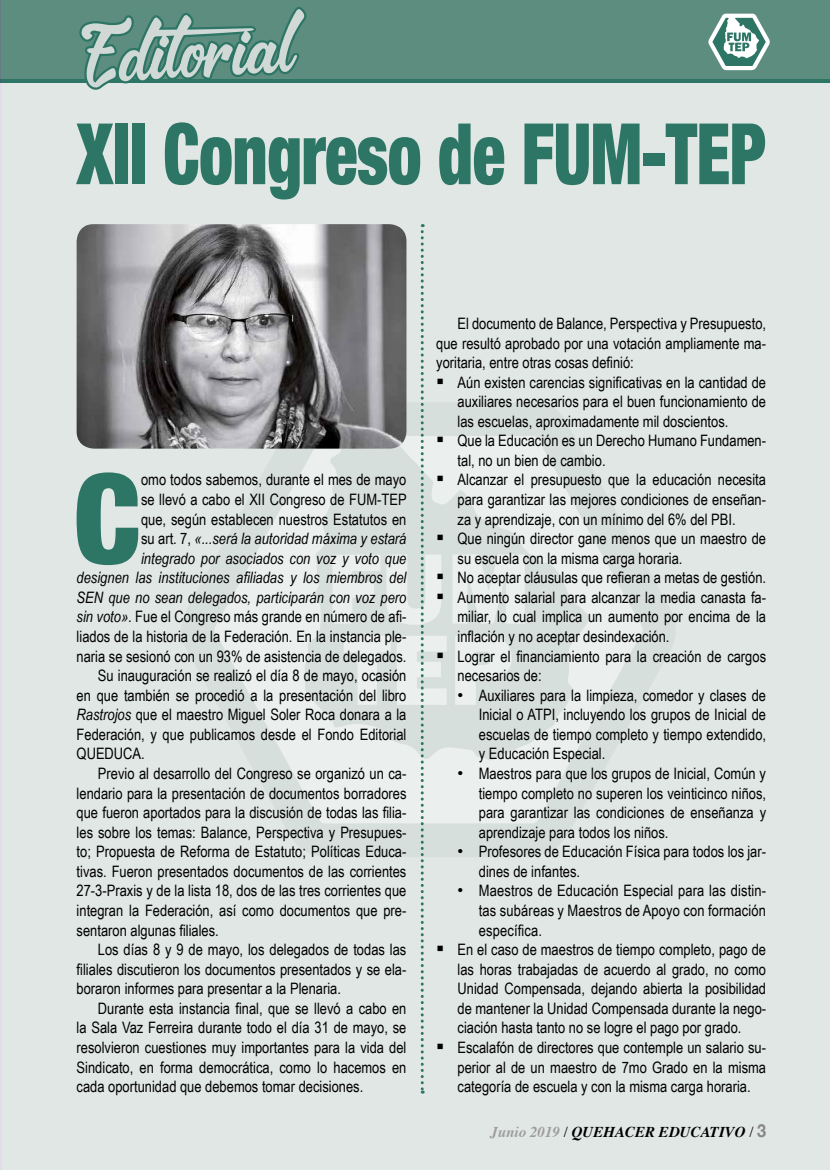
<style>
.page{position:relative;width:830px;height:1170px;background:#fff}
.page>*{position:absolute;margin:0;border:0;box-sizing:border-box;transform-origin:0 0}
.t1{font:900 condensed 125.25px "Helvetica Neue";color:#2d7666}
.t2{font:900 condensed 84.75px "Helvetica Neue";letter-spacing:-.01em;color:#2d7666;scale:.8 1}
.t3{font:15.75px/19.5px "Arial Narrow";color:#000;text-align:justify}
.t4{font:italic 15.75px "Arial Narrow";color:#000}
.t5{font:italic 700 15px "Times";color:#000}
.s1{font-style:normal}
.s2{font-style:italic}
.s3{font-family:"Arial";font-size:16.5px}
.s4{color:#9d9d9c}
.s5{font-weight:400;font-style:normal}
.s6{font-family:"Helvetica Neue";font-style:normal;font-size:18px;color:#878787}
</style>
<div class="page">
<div style="left:0;top:0;width:829px;height:1169px;background:#e1e7e5"></div>
<hr style="left:0;top:0;width:2px;height:1169px;background:#e5dbee">
<div style="left:0;top:33px;width:829px;height:50px;background:#2d7666"></div>
<div style="left:0;top:0;width:829px;height:79px;background:#5d8d7f"></div>
<svg style="left:708px;top:13px;width:62px;height:58px"></svg>
<svg style="left:79px;top:7px;width:228px;height:83px"></svg>
<img style="left:77px;top:224px;width:255px;height:224px">
<svg style="left:332px;top:224px;width:93px;height:869px"></svg>
<h2 class="t2" style="left:77px;top:84px;width:863px">XII Congreso de FUM-TEP</h2>
<h1 class="t1" style="left:74px;top:416px;width:69px">C</h1>
<p class="t3" style="left:141px;top:469px;width:267px">omo todos sabemos, durante el mes de mayo</p>
<p class="t3" style="left:141px;top:489px;width:267px">se llevó a cabo el XII Congreso de FUM-TEP</p>
<p class="t3" style="left:141px;top:508px;width:267px">que, según establecen nuestros Estatutos en</p>
<p class="t4" style="left:141px;top:527px;width:267px"><span class="s1">su art. 7,</span> «...será la autoridad máxima y estará</p>
<p class="t4" style="left:141px;top:547px;width:267px">integrado por asociados con voz y voto que</p>
<p class="t4" style="left:77px;top:566px;width:331px">designen las instituciones afiliadas y los miembros del</p>
<p class="t4" style="left:77px;top:586px;width:331px">SEN que no sean delegados, participarán con voz pero</p>
<p class="t3" style="left:77px;top:606px;width:331px"><span class="s2">sin voto»</span>. Fue el Congreso más grande en número de afi-</p>
<p class="t3" style="left:77px;top:626px;width:331px">liados de la historia de la Federación. En la instancia ple-</p>
<p class="t3" style="left:77px;top:645px;width:331px">naria se sesionó con un 93% de asistencia de delegados.</p>
<p class="t3" style="left:98px;top:665px;width:310px">Su inauguración se realizó el día 8 de mayo, ocasión</p>
<p class="t3" style="left:77px;top:684px;width:331px">en que también se procedió a la presentación del libro</p>
<p class="t3" style="left:77px;top:704px;width:331px"><span class="s2">Rastrojos</span> que el maestro Miguel Soler Roca donara a la</p>
<p class="t3" style="left:77px;top:724px;width:331px">Federación, y que publicamos desde el Fondo Editorial</p>
<p class="t3" style="left:77px;top:743px;width:70px">QUEDUCA.</p>
<p class="t3" style="left:98px;top:763px;width:310px">Previo al desarrollo del Congreso se organizó un ca-</p>
<p class="t3" style="left:77px;top:782px;width:331px">lendario para la presentación de documentos borradores</p>
<p class="t3" style="left:77px;top:802px;width:331px">que fueron aportados para la discusión de todas las filia-</p>
<p class="t3" style="left:77px;top:821px;width:331px">les sobre los temas: Balance, Perspectiva y Presupues-</p>
<p class="t3" style="left:77px;top:841px;width:331px">to; Propuesta de Reforma de Estatuto; Políticas Educa-</p>
<p class="t3" style="left:77px;top:860px;width:331px">tivas. Fueron presentados documentos de las corrientes</p>
<p class="t3" style="left:77px;top:880px;width:331px">27-3-Praxis y de la lista 18, dos de las tres corrientes que</p>
<p class="t3" style="left:77px;top:900px;width:331px">integran la Federación, así como documentos que pre-</p>
<p class="t3" style="left:77px;top:919px;width:144px">sentaron algunas filiales.</p>
<p class="t3" style="left:98px;top:939px;width:310px">Los días 8 y 9 de mayo, los delegados de todas las</p>
<p class="t3" style="left:77px;top:958px;width:331px">filiales discutieron los documentos presentados y se ela-</p>
<p class="t3" style="left:77px;top:978px;width:266px">boraron informes para presentar a la Plenaria.</p>
<p class="t3" style="left:98px;top:997px;width:310px">Durante esta instancia final, que se llevó a cabo en</p>
<p class="t3" style="left:77px;top:1017px;width:331px">la Sala Vaz Ferreira durante todo el día 31 de mayo, se</p>
<p class="t3" style="left:77px;top:1037px;width:331px">resolvieron cuestiones muy importantes para la vida del</p>
<p class="t3" style="left:77px;top:1056px;width:331px">Sindicato, en forma democrática, como lo hacemos en</p>
<p class="t3" style="left:77px;top:1076px;width:288px">cada oportunidad que debemos tomar decisiones.</p>
<p class="t3" style="left:436px;top:313px;width:331px;text-indent:21px">El documento de Balance, Perspectiva y Presupuesto, que resultó aprobado por una votación ampliamente ma&shy;yoritaria, entre otras cosas definió:</p>
<p class="t3" style="left:457px;top:371px;width:310px;text-indent:-21px">▪ Aún existen carencias significativas en la cantidad de auxiliares necesarios para el buen funcionamiento de las escuelas, aproximadamente mil doscientos.</p>
<p class="t3" style="left:457px;top:430px;width:310px;text-indent:-21px">▪ Que la Educación es un Derecho Humano Fundamen&shy;tal, no un bien de cambio.</p>
<p class="t3" style="left:457px;top:469px;width:310px;text-indent:-21px">▪ Alcanzar el presupuesto que la educación necesita para garantizar las mejores condiciones de enseñan&shy;za y aprendizaje, con un mínimo del 6% del PBI.</p>
<p class="t3" style="left:457px;top:528px;width:310px;text-indent:-21px">▪ Que ningún director gane menos que un maestro de su escuela con la misma carga horaria.</p>
<p class="t3" style="left:436px;top:567px;width:331px">▪ No aceptar cláusulas que refieran a metas de gestión.</p>
<p class="t3" style="left:457px;top:587px;width:310px;text-indent:-21px">▪ Aumento salarial para alcanzar la media canasta fa&shy;miliar, lo cual implica un aumento por encima de la inflación y no aceptar desindexación.</p>
<p class="t3" style="left:457px;top:645px;width:310px;text-indent:-21px">▪ Lograr el financiamiento para la creación de cargos necesarios de:</p>
<p class="t3" style="left:478px;top:684px;width:288px;text-indent:-21px"><span class="s3">•</span> Auxiliares para la limpieza, comedor y clases de Inicial o ATPI, incluyendo los grupos de Inicial de escuelas de tiempo completo y tiempo extendido, y Educación Especial.</p>
<p class="t3" style="left:478px;top:763px;width:288px;text-indent:-21px"><span class="s3">•</span> Maestros para que los grupos de Inicial, Común y tiempo completo no superen los veinticinco niños, para garantizar las condiciones de enseñanza y aprendizaje para todos los niños.</p>
<p class="t3" style="left:478px;top:841px;width:288px;text-indent:-21px"><span class="s3">•</span> Profesores de Educación Física para todos los jar&shy;dines de infantes.</p>
<p class="t3" style="left:478px;top:880px;width:288px;text-indent:-21px"><span class="s3">•</span> Maestros de Educación Especial para las distin&shy;tas subáreas y Maestros de Apoyo con formación específica.</p>
<p class="t3" style="left:457px;top:939px;width:310px;text-indent:-21px">▪ En el caso de maestros de tiempo completo, pago de las horas trabajadas de acuerdo al grado, no como Unidad Compensada, dejando abierta la posibilidad de mantener la Unidad Compensada durante la nego&shy;ciación hasta tanto no se logre el pago por grado.</p>
<p class="t3" style="left:457px;top:1036px;width:310px;text-indent:-21px">▪ Escalafón de directores que contemple un salario su&shy;perior al de un maestro de 7mo Grado en la misma categoría de escuela y con la misma carga horaria.</p>
<p class="t5" style="left:490px;top:1117px;width:277px"><span class="s4">Junio 2019</span> <span class="s5">/</span> QUEHACER EDUCATIVO <span class="s5">/</span> <span class="s6">3</span></p>
</div>
